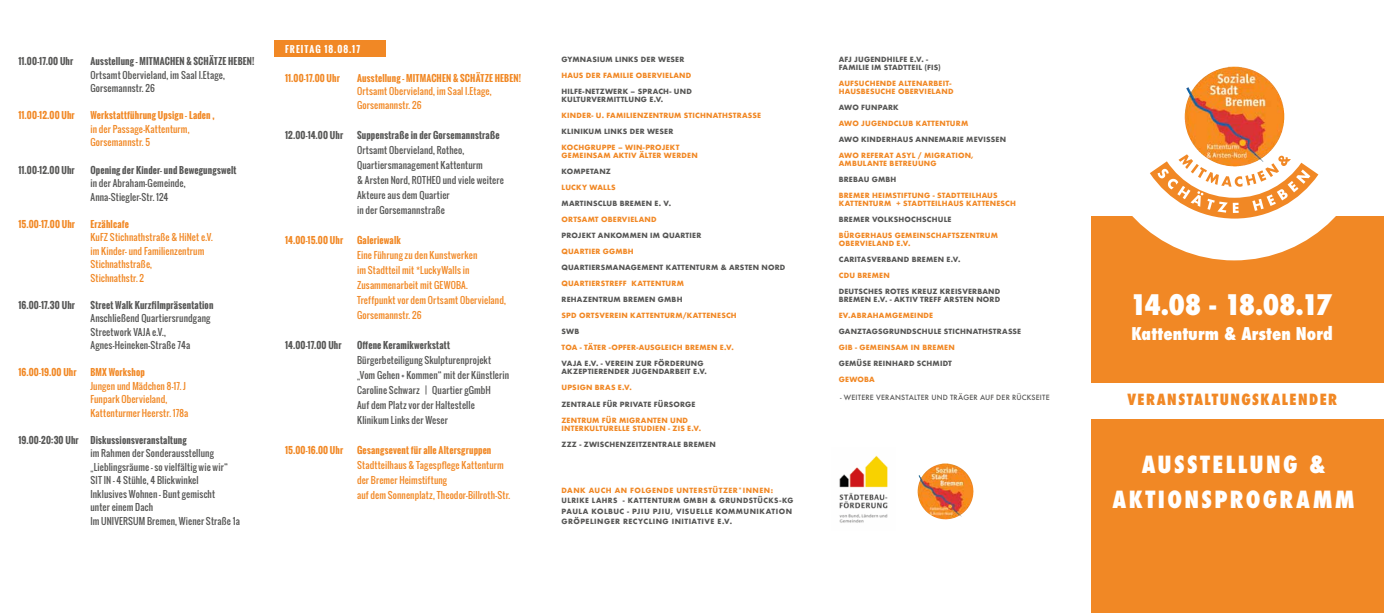
<style>
.page{position:relative;width:1384px;height:613px;background:#fff}
.page>*{position:absolute;margin:0;border:0;box-sizing:border-box;transform-origin:0 0}
.t1{font:800 condensed 27.5px "Futura";letter-spacing:-.065em;color:#fff}
.t2{font:800 condensed 23px/34.5px "Futura";letter-spacing:.105em;color:#fff;text-align:center}
.t3{font:800 condensed 17.1px "Futura";letter-spacing:.005em;color:#fff}
.t4{font:800 condensed 15px "Futura";letter-spacing:.095em;color:#f18825}
.t5{font:9px/13.5px "Oswald";letter-spacing:.015em;color:#575756}
.t6{font:9px/13.5px "Oswald";letter-spacing:.015em;color:#f18825}
.t7{font:700 9px "Oswald";letter-spacing:.015em;color:#575756}
.t8{font:700 9px "Oswald";letter-spacing:.015em;color:#f18825}
.t9{font:700 9px "Oswald";letter-spacing:.12em;color:#fff}
.t10{font:700 7px/8px "Futura";letter-spacing:.025em;color:#f18825}
.t11{font:700 7px/8px "Futura";letter-spacing:.025em;color:#575756}
.t12{font:700 7px/10.5px "Futura";letter-spacing:.065em;color:#575756;scale:.96 1}
.t13{font:500 7px "Futura";letter-spacing:.025em;color:#575756}
.t14{font:700 7px "Futura";letter-spacing:.065em;color:#f18825}
</style>
<div class="page">
<div style="left:274px;top:40px;width:112px;height:17px;background:#f18825"></div>
<div style="left:1091px;top:216px;width:292px;height:396px;background:#f18825"></div>
<svg style="left:1132px;top:66px;width:204px;height:194px"></svg>
<img style="left:1184px;top:67px;width:43px;height:79px">
<svg style="left:1149px;top:154px;width:169px;height:64px"></svg>
<img style="left:839px;top:455px;width:49px;height:68px">
<img style="left:917px;top:464px;width:24px;height:44px">
<div style="left:1091px;top:383px;width:292px;height:35px;background:#fff"></div>
<p class="t9" style="left:285px;top:43px;width:76px">FREITAG 18.08.17</p>
<p class="t8" style="left:285px;top:71px;width:56px">11.00-17.00 Uhr</p>
<p class="t8" style="left:357px;top:71px;width:165px">Ausstellung - MITMACHEN &amp; SCHÄTZE HEBEN!</p>
<p class="t6" style="left:357px;top:85px;width:136px">Ortsamt Obervieland, im Saal I.Etage,<br>Gorsemannstr. 26</p>
<p class="t7" style="left:285px;top:128px;width:60px">12.00-14.00 Uhr</p>
<p class="t7" style="left:357px;top:128px;width:144px">Suppenstraße in der Gorsemannstraße</p>
<p class="t5" style="left:357px;top:142px;width:148px;line-height:15px">Ortsamt Obervieland, Rotheo,<br>Quartiersmanagement Kattenturm<br>&amp; Arsten Nord, ROTHEO und viele weitere<br>Akteure aus dem Quartier<br>in der Gorsemannstraße</p>
<p class="t8" style="left:285px;top:233px;width:60px">14.00-15.00 Uhr</p>
<p class="t8" style="left:357px;top:233px;width:45px">Galeriewalk</p>
<p class="t6" style="left:357px;top:247px;width:150px;line-height:15px">Eine Führung zu den Kunstwerken<br>im Stadtteil mit *LuckyWalls in<br>Zusammenarbeit mit GEWOBA.<br>Treffpunkt vor dem Ortsamt Obervieland,<br>Gorsemannstr. 26</p>
<p class="t7" style="left:285px;top:338px;width:58px">14.00-17.00 Uhr</p>
<p class="t7" style="left:357px;top:338px;width:94px">Offene Keramikwerkstatt</p>
<p class="t5" style="left:357px;top:352px;width:153px;line-height:15px">Bürgerbeteiligung Skulpturenprojekt „Vom Gehen + Kommen“ mit der Künstlerin Caroline Schwarz | Quartier gGmbH<br>Auf dem Platz vor der Haltestelle<br>Klinikum Links der Weser</p>
<p class="t8" style="left:285px;top:443px;width:60px">15.00-16.00 Uhr</p>
<p class="t8" style="left:357px;top:443px;width:136px">Gesangsevent für alle Altersgruppen</p>
<p class="t6" style="left:357px;top:457px;width:155px;line-height:15px">Stadtteilhaus &amp; Tagespflege Kattenturm der Bremer Heimstiftung<br>auf dem Sonnenplatz, Theodor-Billroth-Str.</p>
<p class="t7" style="left:18px;top:55px;width:56px">11.00-17.00 Uhr</p>
<p class="t7" style="left:90px;top:55px;width:165px">Ausstellung - MITMACHEN &amp; SCHÄTZE HEBEN!</p>
<p class="t5" style="left:90px;top:68px;width:136px">Ortsamt Obervieland, im Saal I.Etage,<br>Gorsemannstr. 26</p>
<p class="t8" style="left:18px;top:109px;width:58px">11.00-12.00 Uhr</p>
<p class="t8" style="left:90px;top:109px;width:125px">Werkstattführung Upsign - Laden ,</p>
<p class="t6" style="left:90px;top:122px;width:101px">in der Passage-Kattenturm,<br>Gorsemannstr. 5</p>
<p class="t7" style="left:18px;top:163px;width:58px">11.00-12.00 Uhr</p>
<p class="t7" style="left:90px;top:163px;width:148px">Opening der Kinder- und Bewegungswelt</p>
<p class="t5" style="left:90px;top:176px;width:97px">in der Abraham-Gemeinde,<br>Anna-Stiegler-Str. 124</p>
<p class="t8" style="left:18px;top:217px;width:58px">15.00-17.00 Uhr</p>
<p class="t8" style="left:90px;top:217px;width:40px">Erzählcafe</p>
<p class="t6" style="left:90px;top:230px;width:124px">KuFZ Stichnathstraße &amp; HiNet e.V. im Kinder- und Familienzentrum<br>Stichnathstraße,<br>Stichnathstr. 2</p>
<p class="t7" style="left:18px;top:298px;width:58px">16.00-17.30 Uhr</p>
<p class="t7" style="left:90px;top:298px;width:124px">Street Walk Kurzfilmpräsentation</p>
<p class="t5" style="left:90px;top:311px;width:121px">Anschließend Quartiersrundgang<br>Streetwork VAJA e.V.,<br>Agnes-Heineken-Straße 74a</p>
<p class="t8" style="left:18px;top:365px;width:60px">16.00-19.00 Uhr</p>
<p class="t8" style="left:90px;top:365px;width:56px">BMX Workshop</p>
<p class="t6" style="left:90px;top:379px;width:99px">Jungen und Mädchen 8-17. J<br>Funpark Obervieland,<br>Kattenturmer Heerstr. 178a</p>
<p class="t7" style="left:18px;top:433px;width:62px">19.00-20:30 Uhr</p>
<p class="t7" style="left:90px;top:433px;width:98px">Diskussionsveranstaltung</p>
<p class="t5" style="left:90px;top:446px;width:151px">im Rahmen der Sonderausstellung „Lieblingsräume – so vielfältig wie wir“<br>SIT IN – 4 Stühle, 4 Blickwinkel<br>Inklusives Wohnen – Bunt gemischt<br>unter einem Dach<br>Im UNIVERSUM Bremen, Wiener Straße 1a</p>
<h2 class="t2" style="left:1112px;top:447px;width:244px">AUSSTELLUNG &amp;<br>AKTIONSPROGRAMM</h2>
<p class="t11" style="left:561px;top:55px;width:124px">GYMNASIUM LINKS DER WESER</p>
<p class="t10" style="left:561px;top:71px;width:131px">HAUS DER FAMILIE OBERVIELAND</p>
<p class="t11" style="left:561px;top:87px;width:132px">HILFE-NETZWERK – SPRACH- UND<br>KULTURVERMITTLUNG E.V.</p>
<p class="t10" style="left:561px;top:111px;width:201px">KINDER- U. FAMILIENZENTRUM STICHNATHSTRASSE</p>
<p class="t11" style="left:561px;top:127px;width:113px">KLINIKUM LINKS DER WESER</p>
<p class="t10" style="left:561px;top:143px;width:138px">KOCHGRUPPE – WIN-PROJEKT<br>GEMEINSAM AKTIV ÄLTER WERDEN</p>
<p class="t11" style="left:561px;top:167px;width:51px">KOMPETANZ</p>
<p class="t10" style="left:561px;top:183px;width:55px">LUCKY WALLS</p>
<p class="t11" style="left:561px;top:199px;width:111px">MARTINSCLUB BREMEN E. V.</p>
<p class="t10" style="left:561px;top:215px;width:97px">ORTSAMT OBERVIELAND</p>
<p class="t11" style="left:561px;top:231px;width:141px">PROJEKT ANKOMMEN IM QUARTIER</p>
<p class="t10" style="left:561px;top:247px;width:74px">QUARTIER GGMBH</p>
<p class="t11" style="left:561px;top:263px;width:225px">QUARTIERSMANAGEMENT KATTENTURM &amp; ARSTEN NORD</p>
<p class="t10" style="left:561px;top:279px;width:124px">QUARTIERSTREFF KATTENTURM</p>
<p class="t11" style="left:561px;top:295px;width:122px">REHAZENTRUM BREMEN GMBH</p>
<p class="t10" style="left:561px;top:311px;width:177px">SPD ORTSVEREIN KATTENTURM/KATTENESCH</p>
<p class="t11" style="left:561px;top:327px;width:19px">SWB</p>
<p class="t10" style="left:561px;top:343px;width:174px">TOA - TÄTER -OPFER-AUSGLEICH BREMEN E.V.</p>
<p class="t11" style="left:561px;top:359px;width:147px">VAJA E.V. - VEREIN ZUR FÖRDERUNG<br>AKZEPTIERENDER JUGENDARBEIT E.V.</p>
<p class="t10" style="left:561px;top:383px;width:72px">UPSIGN BRAS E.V.</p>
<p class="t11" style="left:561px;top:399px;width:135px">ZENTRALE FÜR PRIVATE FÜRSORGE</p>
<p class="t10" style="left:561px;top:415px;width:141px">ZENTRUM FÜR MIGRANTEN UND<br>INTERKULTURELLE STUDIEN - ZIS E.V.</p>
<p class="t11" style="left:561px;top:439px;width:156px">ZZZ - ZWISCHENZEITZENTRALE BREMEN</p>
<p class="t11" style="left:838px;top:55px;width:104px">AFJ JUGENDHILFE E.V. -<br>FAMILIE IM STADTTEIL (FIS)</p>
<p class="t10" style="left:838px;top:79px;width:116px">AUFSUCHENDE ALTENARBEIT-<br>HAUSBESUCHE OBERVIELAND</p>
<p class="t11" style="left:838px;top:103px;width:62px">AWO FUNPARK</p>
<p class="t10" style="left:838px;top:119px;width:131px">AWO JUGENDCLUB KATTENTURM</p>
<p class="t11" style="left:838px;top:135px;width:169px">AWO KINDERHAUS ANNEMARIE MEVISSEN</p>
<p class="t10" style="left:838px;top:151px;width:136px">AWO REFERAT ASYL / MIGRATION,<br>AMBULANTE BETREUUNG</p>
<p class="t11" style="left:838px;top:175px;width:59px">BREBAU GMBH</p>
<p class="t10" style="left:838px;top:191px;width:179px">BREMER HEIMSTIFTUNG - STADTTEILHAUS<br>KATTENTURM + STADTTEILHAUS KATTENESCH</p>
<p class="t11" style="left:838px;top:215px;width:114px">BREMER VOLKSHOCHSCHULE</p>
<p class="t10" style="left:838px;top:231px;width:161px">BÜRGERHAUS GEMEINSCHAFTSZENTRUM<br>OBERVIELAND E.V.</p>
<p class="t11" style="left:838px;top:255px;width:123px">CARITASVERBAND BREMEN E.V.</p>
<p class="t10" style="left:838px;top:271px;width:53px">CDU BREMEN</p>
<p class="t11" style="left:838px;top:287px;width:163px">DEUTSCHES ROTES KREUZ KREISVERBAND<br>BREMEN E.V. - AKTIV TREFF ARSTEN NORD</p>
<p class="t10" style="left:838px;top:311px;width:96px">EV.ABRAHAMGEMEINDE</p>
<p class="t11" style="left:838px;top:327px;width:184px">GANZTAGSGRUNDSCHULE STICHNATHSTRASSE</p>
<p class="t10" style="left:838px;top:343px;width:117px">GIB - GEMEINSAM IN BREMEN</p>
<p class="t11" style="left:838px;top:359px;width:115px">GEMÜSE REINHARD SCHMIDT</p>
<p class="t10" style="left:838px;top:375px;width:37px">GEWOBA</p>
<h1 class="t1" style="left:1129px;top:286px;width:204px">14.08 - 18.08.17</h1>
<h3 class="t3" style="left:1131px;top:321px;width:203px">Kattenturm &amp; Arsten Nord</h3>
<p class="t13" style="left:840px;top:392px;width:211px">- WEITERE VERANSTALTER UND TRÄGER AUF DER RÜCKSEITE</p>
<h3 class="t4" style="left:1127px;top:389px;width:211px">VERANSTALTUNGSKALENDER</h3>
<p class="t14" style="left:561px;top:484px;width:213px">DANK AUCH AN FOLGENDE UNTERSTÜTZER*INNEN:</p>
<p class="t12" style="left:561px;top:495px;width:243px">ULRIKE LAHRS - KATTENTURM GMBH &amp; GRUNDSTÜCKS-KG<br>PAULA KOLBUC - PJIU PJIU, VISUELLE KOMMUNIKATION<br>GRÖPELINGER RECYCLING INITIATIVE E.V.</p>
</div>
